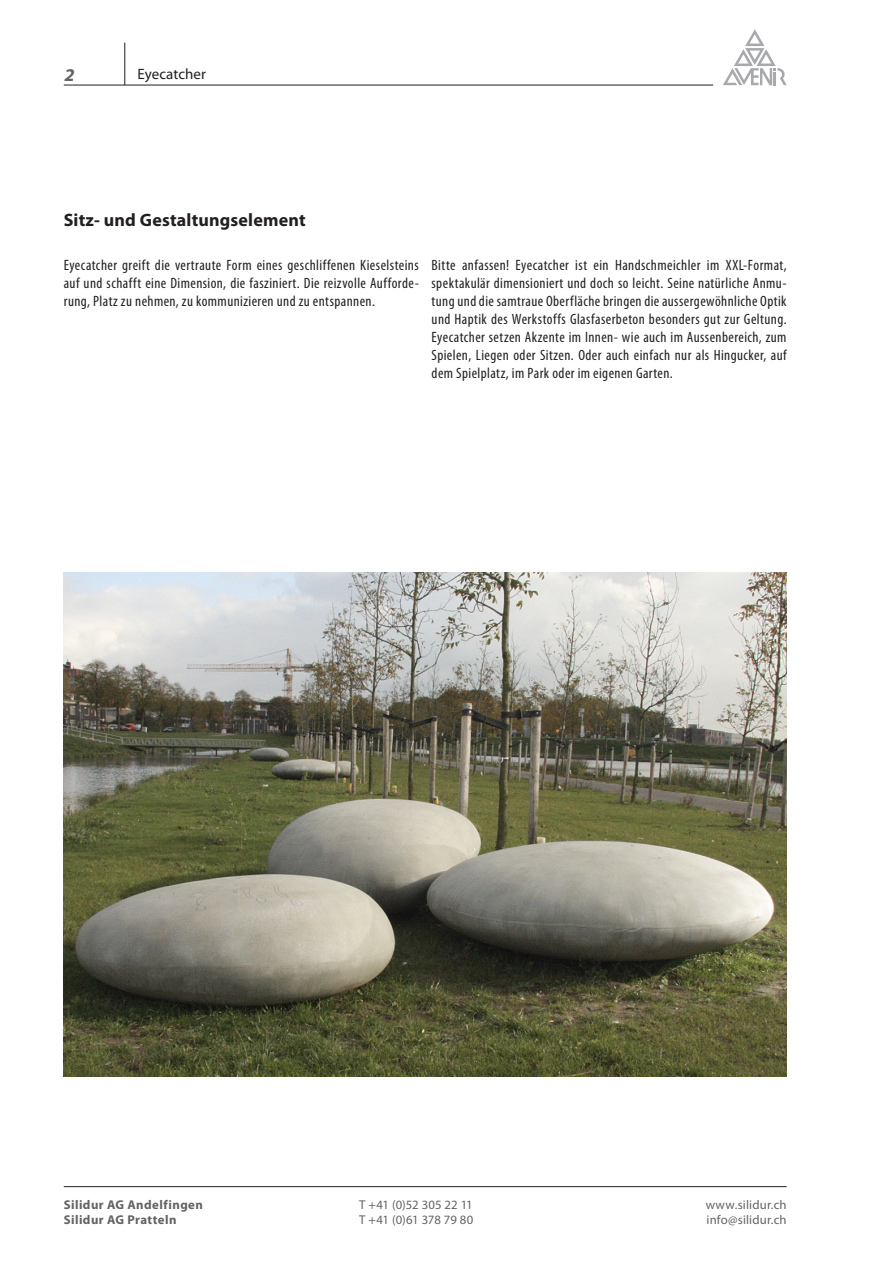
<style>
.page{position:relative;width:893px;height:1263px;background:#fff}
.page>*{position:absolute;margin:0;border:0;box-sizing:border-box;transform-origin:0 0}
.t1{font:700 18px "Myriad Pro";letter-spacing:.01em;color:#231f20}
.t2{font:italic 700 18px "Myriad Pro";color:#636366}
.t3{font:condensed 15px/18px "Myriad Pro";letter-spacing:.03em;color:#231f20;text-align:justify}
.t4{font:15px "Myriad Pro";color:#231f20}
.t5{font:12.75px "Myriad Pro";letter-spacing:.01em;color:#636366}
.t6{font:700 12.75px "Myriad Pro";letter-spacing:.035em;color:#636366}
.t7{font:12.75px "Myriad Pro";letter-spacing:-.01em;color:#636366}
</style>
<div class="page">
<img style="left:64px;top:572px;width:723px;height:504px">
<hr style="left:64px;top:85px;width:649px;height:1px;background:#231f20">
<hr style="left:125px;top:43px;width:1px;height:42px;background:#231f20">
<svg style="left:723px;top:29px;width:64px;height:56px"></svg>
<hr style="left:64px;top:1186px;width:723px;height:1px;background:#231f20">
<p class="t2" style="left:64px;top:63px;width:15px">2</p>
<p class="t4" style="left:137px;top:65px;width:70px">Eyecatcher</p>
<p class="t1" style="left:64px;top:208px;width:243px">Sitz- und Gestaltungselement</p>
<p class="t3" style="left:64px;top:256px;width:357px">Eyecatcher greift die vertraute Form eines geschliffenen Kieselsteins auf und schafft eine Dimension, die fasziniert. Die reizvolle Aufforde&shy;rung, Platz zu nehmen, zu kommunizieren und zu entspannen.</p>
<p class="t3" style="left:432px;top:256px;width:357px">Bitte anfassen! Eyecatcher ist ein Handschmeichler im XXL-Format, spektakulär dimensioniert und doch so leicht. Seine natürliche Anmu&shy;tung und die samtraue Oberfläche bringen die aussergewöhnliche Optik und Haptik des Werkstoffs Glasfaserbeton besonders gut zur Geltung.<br>Eyecatcher setzen Akzente im Innen- wie auch im Aussenbereich, zum Spielen, Liegen oder Sitzen. Oder auch einfach nur als Hingucker, auf dem Spielplatz, im Park oder im eigenen Garten.</p>
<p class="t6" style="left:64px;top:1196px;width:141px">Silidur AG Andelfingen</p>
<p class="t5" style="left:359px;top:1196px;width:115px">T +41 (0)52 305 22 11</p>
<p class="t5" style="left:706px;top:1196px;width:82px">www.silidur.ch</p>
<p class="t6" style="left:64px;top:1211px;width:114px">Silidur AG Pratteln</p>
<p class="t7" style="left:359px;top:1211px;width:116px">T +41 (0)61 378 79 80</p>
<p class="t5" style="left:707px;top:1211px;width:82px">info@silidur.ch</p>
</div>
